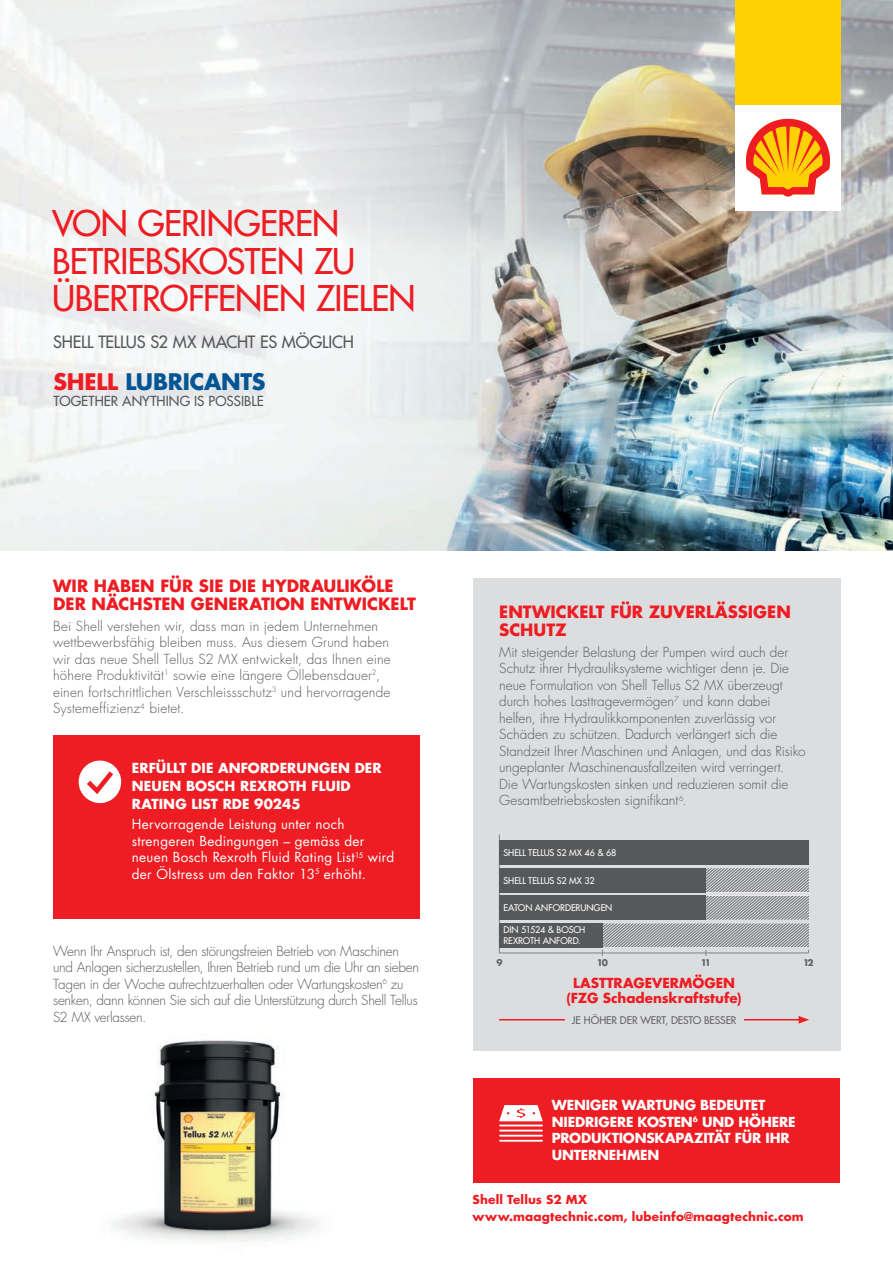
<style>
.page{position:relative;width:893px;height:1263px;background:#fff}
.page>*{position:absolute;margin:0;border:0;box-sizing:border-box;transform-origin:0 0}
.t1{font:500 34.5px/37.5px "Futura Std";letter-spacing:-.02em;color:#ee1d23}
.t2{font:700 22.2px "Futura Std";letter-spacing:-.01em;color:#005595}
.t3{font:700 16.5px/18px "Futura Std";letter-spacing:.005em;color:#ee1d23}
.t4{font:500 16.5px "Futura Std";letter-spacing:-.01em;color:#57585a}
.t5{font:300 13.5px/16.5px "Futura Std";color:#57585a}
.t6{font:300 13.5px/16.5px "Futura Std";letter-spacing:-.02em;color:#57585a}
.t7{font:13.5px/16.5px "Futura Std";letter-spacing:.02em;color:#fff}
.t8{font:700 13.5px/16.5px "Futura Std";letter-spacing:-.01em;color:#fff}
.t9{font:700 13.5px/18px "Futura Std";letter-spacing:.01em;color:#fff}
.t10{font:700 13.5px "Futura Std";color:#ee1d23}
.t11{font:500 13.5px "Futura Std";letter-spacing:.005em;color:#57585a}
.t12{font:700 12px "Futura Std";letter-spacing:.01em;color:#ee1d23}
.t13{font:500 10.35px "Futura Std";letter-spacing:-.01em;color:#636366}
.t14{font:500 9px "Futura Std";letter-spacing:-.005em;color:#fff}
.t15{font:700 9px "Futura Std";color:#636366}
.s1{color:#ee1d23}
</style>
<div class="page">
<img style="left:0;top:0;width:893px;height:551px">
<div style="left:53px;top:735px;width:367px;height:183px;background:#ee1d23"></div>
<svg style="left:79px;top:760px;width:42px;height:43px"></svg>
<div style="left:473px;top:1078px;width:367px;height:104px;background:#ee1d23"></div>
<svg style="left:499px;top:1105px;width:44px;height:16px"></svg>
<hr style="left:499px;top:1124px;width:44px;height:2px;background:#fff">
<hr style="left:499px;top:1130px;width:44px;height:1px;background:#fff">
<hr style="left:499px;top:1135px;width:44px;height:1px;background:#fff">
<hr style="left:499px;top:1140px;width:44px;height:2px;background:#fff">
<div style="left:473px;top:578px;width:367px;height:472px;background:#dcdddf"></div>
<hr style="left:499px;top:1019px;width:302px;height:1px;background:#ee1d23">
<svg style="left:799px;top:1016px;width:10px;height:7px"></svg>
<div style="left:565px;top:1013px;width:178px;height:13px;background:#dcdddf"></div>
<div style="left:735px;top:0;width:105px;height:105px;background:#fed105"></div>
<div style="left:735px;top:105px;width:105px;height:105px;background:#fff"></div>
<svg style="left:746px;top:118px;width:84px;height:79px"></svg>
<img style="left:112px;top:1040px;width:207px;height:201px">
<svg style="left:499px;top:834px;width:310px;height:122px"></svg>
<div style="left:499px;top:923px;width:103px;height:24px;background:#57585a"></div>
<svg style="left:17px;top:0;width:638px;height:4px"></svg>
<svg style="left:166px;top:1236px;width:9px;height:5px"></svg>
<p class="t1" style="left:52px;top:205px;width:365px">VON GERINGEREN<br>BETRIEBSKOSTEN ZU<br>ÜBERTROFFENEN ZIELEN</p>
<p class="t4" style="left:53px;top:331px;width:302px">SHELL TELLUS S2 MX MACHT ES MÖGLICH</p>
<p class="t2" style="left:53px;top:367px;width:214px"><span class="s1">SHELL</span> LUBRICANTS</p>
<p class="t11" style="left:53px;top:393px;width:212px">TOGETHER ANYTHING IS POSSIBLE</p>
<p class="t3" style="left:53px;top:576px;width:364px">WIR HABEN FÜR SIE DIE HYDRAULIKÖLE<br>DER NÄCHSTEN GENERATION ENTWICKELT</p>
<p class="t5" style="left:53px;top:618px;width:339px">Bei Shell verstehen wir, dass man in jedem Unternehmen wettbewerbsfähig bleiben muss. Aus diesem Grund haben wir das neue Shell Tellus S2 MX entwickelt, das Ihnen eine höhere Produktivität<sup>1</sup> sowie eine längere Öllebensdauer<sup>2</sup>, einen fortschrittlichen Verschleissschutz<sup>3</sup> und hervorragende Systemeffizienz<sup>4</sup> bietet.</p>
<p class="t9" style="left:132px;top:758px;width:251px">ERFÜLLT DIE ANFORDERUNGEN DER<br>NEUEN BOSCH REXROTH FLUID<br>RATING LIST RDE 90245</p>
<p class="t7" style="left:132px;top:816px;width:264px">Hervorragende Leistung unter noch strengeren Bedingungen – gemäss der neuen Bosch Rexroth Fluid Rating List<sup>15</sup> wird der Ölstress um den Faktor 13<sup>5</sup> erhöht.</p>
<p class="t6" style="left:53px;top:943px;width:367px">Wenn Ihr Anspruch ist, den störungsfreien Betrieb von Maschinen und Anlagen sicherzustellen, Ihren Betrieb rund um die Uhr an sieben Tagen in der Woche aufrechtzuerhalten oder Wartungskosten<sup>6</sup> zu senken, dann können Sie sich auf die Unterstützung durch Shell Tellus S2 MX verlassen.</p>
<p class="t3" style="left:499px;top:603px;width:293px">ENTWICKELT FÜR ZUVERLÄSSIGEN<br>SCHUTZ</p>
<p class="t5" style="left:499px;top:644px;width:308px">Mit steigender Belastung der Pumpen wird auch der Schutz ihrer Hydrauliksysteme wichtiger denn je. Die neue Formulation von Shell Tellus S2 MX überzeugt durch hohes Lasttragevermögen<sup>7</sup> und kann dabei helfen, ihre Hydraulikkomponenten zuverlässig vor Schäden zu schützen. Dadurch verlängert sich die Standzeit Ihrer Maschinen und Anlagen, und das Risiko ungeplanter Maschinenausfallzeiten wird verringert.<br>Die Wartungskosten sinken und reduzieren somit die Gesamtbetriebskosten signifikant<sup>6</sup>.</p>
<p class="t14" style="left:503px;top:847px;width:114px">SHELL TELLUS S2 MX 46 &amp; 68</p>
<p class="t14" style="left:503px;top:875px;width:93px">SHELL TELLUS S2 MX 32</p>
<p class="t14" style="left:503px;top:902px;width:110px">EATON ANFORDERUNGEN</p>
<p class="t14" style="left:503px;top:924px;width:83px">DIN 51524 &amp; BOSCH</p>
<p class="t14" style="left:503px;top:935px;width:79px">REXROTH ANFORD.</p>
<p class="t15" style="left:496px;top:957px;width:8px">9</p>
<p class="t15" style="left:597px;top:957px;width:13px">10</p>
<p class="t15" style="left:701px;top:957px;width:12px">11</p>
<p class="t15" style="left:803px;top:957px;width:12px">12</p>
<p class="t10" style="left:573px;top:973px;width:164px">LASTTRAGEVERMÖGEN</p>
<p class="t10" style="left:567px;top:988px;width:177px">(FZG Schadenskraftstufe)</p>
<p class="t13" style="left:572px;top:1013px;width:166px">JE HÖHER DER WERT, DESTO BESSER</p>
<p class="t8" style="left:552px;top:1097px;width:245px">WENIGER WARTUNG BEDEUTET<br>NIEDRIGERE KOSTEN<sup>6</sup> UND HÖHERE<br>PRODUKTIONSKAPAZITÄT FÜR IHR<br>UNTERNEHMEN</p>
<p class="t12" style="left:473px;top:1192px;width:116px">Shell Tellus S2 MX</p>
<p class="t12" style="left:473px;top:1208px;width:333px">www.maagtechnic.com, lubeinfo@maagtechnic.com</p>
</div>
